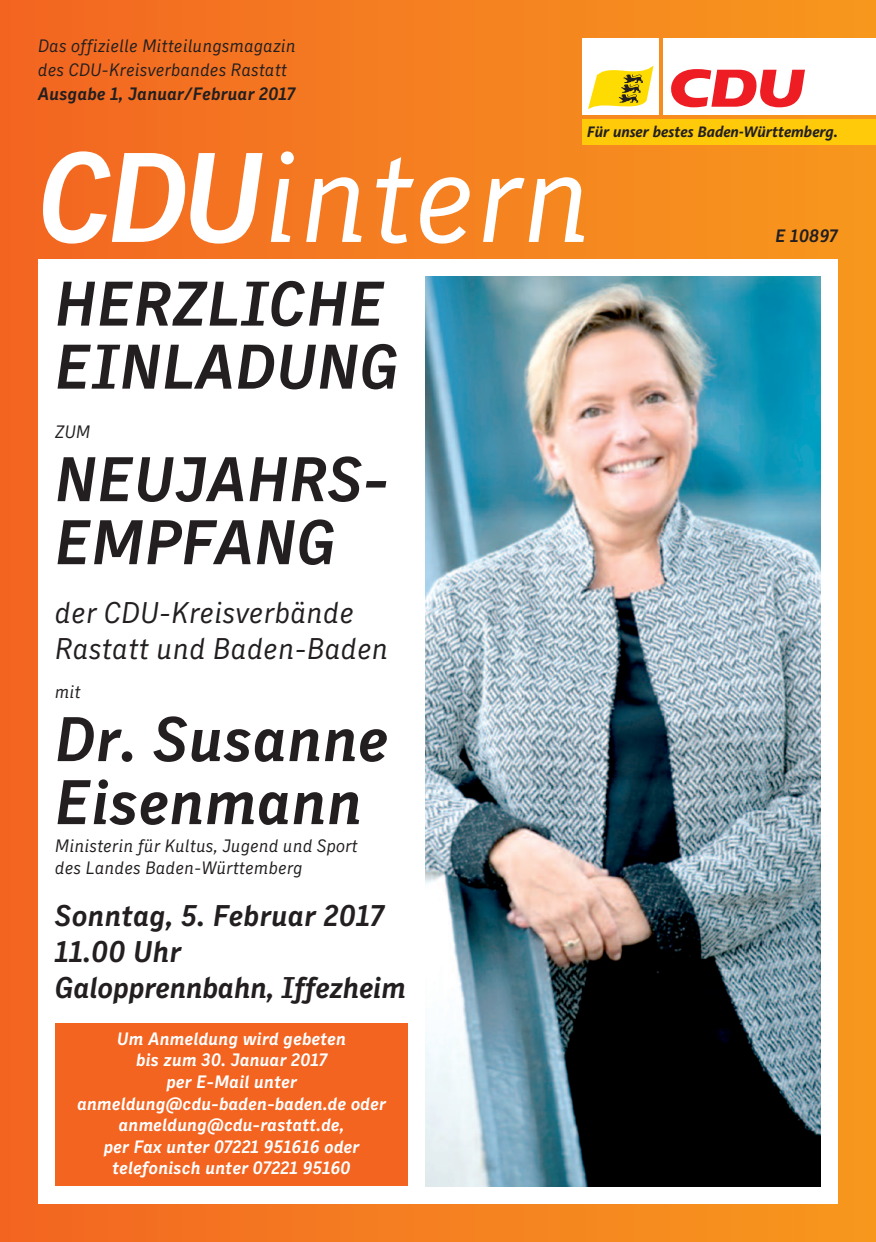
<style>
.page{position:relative;width:876px;height:1242px;background:#fff}
.page>*{position:absolute;margin:0;border:0;box-sizing:border-box;transform-origin:0 0}
.t1{font:italic 127.5px "CDU Skopex";color:#fff}
.t2{font:italic 700 63px/63px "CDU Skopex";color:#231f20}
.t3{font:italic 700 30px/36px "CDU Skopex";letter-spacing:-.015em;color:#231f20}
.t4{font:italic 30px/36px "CDU Skopex";color:#231f20}
.t5{font:italic 700 18px/21.6px "CDU Skopex";color:#fff;text-align:center}
.t6{font:italic 18px/24px "CDU Skopex";color:#231f20}
.t7{font:italic 700 18px "CDU Skopex";color:#231f20}
.t8{font:italic 700 15.75px "CDU Kievit";color:#231f20}
.s1{font-weight:700}
</style>
<div class="page">
<div style="left:0;top:0;width:12px;height:1242px;background:#f36421"></div>
<div style="left:9px;top:0;width:16px;height:1242px;background:#f36521"></div>
<div style="left:21px;top:0;width:16px;height:1242px;background:#f36621"></div>
<div style="left:33px;top:0;width:16px;height:1242px;background:#f36721"></div>
<div style="left:46px;top:0;width:15px;height:1242px;background:#f36821"></div>
<div style="left:58px;top:0;width:15px;height:1242px;background:#f36821"></div>
<div style="left:70px;top:0;width:16px;height:1242px;background:#f36921"></div>
<div style="left:82px;top:0;width:16px;height:1242px;background:#f36a21"></div>
<div style="left:95px;top:0;width:15px;height:1242px;background:#f36b21"></div>
<div style="left:107px;top:0;width:15px;height:1242px;background:#f36c21"></div>
<div style="left:119px;top:0;width:16px;height:1242px;background:#f36c21"></div>
<div style="left:131px;top:0;width:16px;height:1242px;background:#f36d21"></div>
<div style="left:143px;top:0;width:16px;height:1242px;background:#f36e21"></div>
<div style="left:156px;top:0;width:15px;height:1242px;background:#f36f21"></div>
<div style="left:168px;top:0;width:15px;height:1242px;background:#f37021"></div>
<div style="left:180px;top:0;width:16px;height:1242px;background:#f37121"></div>
<div style="left:192px;top:0;width:16px;height:1242px;background:#f47121"></div>
<div style="left:204px;top:0;width:16px;height:1242px;background:#f47221"></div>
<div style="left:217px;top:0;width:15px;height:1242px;background:#f47321"></div>
<div style="left:229px;top:0;width:15px;height:1242px;background:#f47421"></div>
<div style="left:241px;top:0;width:16px;height:1242px;background:#f47521"></div>
<div style="left:253px;top:0;width:16px;height:1242px;background:#f47521"></div>
<div style="left:266px;top:0;width:15px;height:1242px;background:#f47621"></div>
<div style="left:278px;top:0;width:15px;height:1242px;background:#f47621"></div>
<div style="left:290px;top:0;width:16px;height:1242px;background:#f47721"></div>
<div style="left:302px;top:0;width:16px;height:1242px;background:#f47821"></div>
<div style="left:314px;top:0;width:16px;height:1242px;background:#f47921"></div>
<div style="left:327px;top:0;width:15px;height:1242px;background:#f47a21"></div>
<div style="left:339px;top:0;width:15px;height:1242px;background:#f47b21"></div>
<div style="left:351px;top:0;width:16px;height:1242px;background:#f47c21"></div>
<div style="left:363px;top:0;width:16px;height:1242px;background:#f47d21"></div>
<div style="left:375px;top:0;width:16px;height:1242px;background:#f47e21"></div>
<div style="left:388px;top:0;width:15px;height:1242px;background:#f47e21"></div>
<div style="left:400px;top:0;width:15px;height:1242px;background:#f57e21"></div>
<div style="left:412px;top:0;width:16px;height:1242px;background:#f57f21"></div>
<div style="left:424px;top:0;width:16px;height:1242px;background:#f57f21"></div>
<div style="left:437px;top:0;width:15px;height:1242px;background:#f58021"></div>
<div style="left:449px;top:0;width:15px;height:1242px;background:#f58121"></div>
<div style="left:461px;top:0;width:16px;height:1242px;background:#f58120"></div>
<div style="left:473px;top:0;width:16px;height:1242px;background:#f58320"></div>
<div style="left:485px;top:0;width:16px;height:1242px;background:#f58320"></div>
<div style="left:498px;top:0;width:15px;height:1242px;background:#f58320"></div>
<div style="left:510px;top:0;width:15px;height:1242px;background:#f58420"></div>
<div style="left:522px;top:0;width:16px;height:1242px;background:#f58520"></div>
<div style="left:534px;top:0;width:16px;height:1242px;background:#f58520"></div>
<div style="left:546px;top:0;width:16px;height:1242px;background:#f58620"></div>
<div style="left:559px;top:0;width:15px;height:1242px;background:#f5871f"></div>
<div style="left:571px;top:0;width:15px;height:1242px;background:#f5871f"></div>
<div style="left:583px;top:0;width:16px;height:1242px;background:#f5881f"></div>
<div style="left:595px;top:0;width:16px;height:1242px;background:#f6891f"></div>
<div style="left:608px;top:0;width:15px;height:1242px;background:#f6891f"></div>
<div style="left:620px;top:0;width:15px;height:1242px;background:#f68a1f"></div>
<div style="left:632px;top:0;width:16px;height:1242px;background:#f68b1f"></div>
<div style="left:644px;top:0;width:16px;height:1242px;background:#f68b1f"></div>
<div style="left:656px;top:0;width:16px;height:1242px;background:#f68c1f"></div>
<div style="left:669px;top:0;width:15px;height:1242px;background:#f68d1e"></div>
<div style="left:681px;top:0;width:15px;height:1242px;background:#f68d1e"></div>
<div style="left:693px;top:0;width:16px;height:1242px;background:#f68e1e"></div>
<div style="left:705px;top:0;width:16px;height:1242px;background:#f68f1e"></div>
<div style="left:717px;top:0;width:16px;height:1242px;background:#f68f1e"></div>
<div style="left:730px;top:0;width:15px;height:1242px;background:#f6901e"></div>
<div style="left:742px;top:0;width:15px;height:1242px;background:#f6911e"></div>
<div style="left:754px;top:0;width:16px;height:1242px;background:#f6911e"></div>
<div style="left:766px;top:0;width:16px;height:1242px;background:#f6921d"></div>
<div style="left:779px;top:0;width:15px;height:1242px;background:#f7931d"></div>
<div style="left:791px;top:0;width:15px;height:1242px;background:#f7931d"></div>
<div style="left:803px;top:0;width:16px;height:1242px;background:#f7941d"></div>
<div style="left:815px;top:0;width:16px;height:1242px;background:#f7951d"></div>
<div style="left:827px;top:0;width:16px;height:1242px;background:#f7951d"></div>
<div style="left:840px;top:0;width:15px;height:1242px;background:#f7961d"></div>
<div style="left:852px;top:0;width:15px;height:1242px;background:#f7971d"></div>
<div style="left:864px;top:0;width:12px;height:1242px;background:#f7981d"></div>
<div style="left:38px;top:259px;width:800px;height:944px;background:#fff"></div>
<div style="left:663px;top:38px;width:213px;height:77px;background:#fff"></div>
<div style="left:583px;top:38px;width:76px;height:77px;background:#fff"></div>
<svg style="left:671px;top:69px;width:134px;height:38px"></svg>
<svg style="left:588px;top:65px;width:66px;height:44px"></svg>
<div style="left:583px;top:119px;width:293px;height:26px;background:#feca0a"></div>
<div style="left:55px;top:1023px;width:353px;height:163px;background:#f36421"></div>
<img style="left:425px;top:276px;width:396px;height:910px">
<p class="t6" style="left:38px;top:34px;width:259px">Das offizielle Mitteilungsmagazin des CDU-Kreisverbandes Rastatt</p>
<p class="t7" style="left:38px;top:83px;width:259px">Ausgabe 1, Januar/Februar 2017</p>
<p class="t8" style="left:587px;top:127px;width:253px">Für unser bestes Baden-Württemberg.</p>
<h1 class="t1" style="left:38px;top:125px;width:557px"><span class="s1">CDU</span>intern</h1>
<h2 class="t2" style="left:55px;top:271px;width:346px">HERZLICHE<br>EINLADUNG</h2>
<p class="t6" style="left:55px;top:420px;width:37px">ZUM</p>
<h2 class="t2" style="left:55px;top:447px;width:336px">NEUJAHRS-<br>EMPFANG</h2>
<h3 class="t4" style="left:55px;top:594px;width:335px">der CDU-Kreisverbände<br>Rastatt und Baden-Baden</h3>
<p class="t6" style="left:55px;top:680px;width:27px">mit</p>
<h2 class="t2" style="left:55px;top:707px;width:335px">Dr. Susanne<br>Eisenmann</h2>
<p class="t6" style="left:55px;top:835px;width:304px;line-height:21.6px">Ministerin für Kultus, Jugend und Sport des Landes Baden-Württemberg</p>
<h3 class="t3" style="left:55px;top:897px;width:353px">Sonntag, 5. Februar 2017<br>11.00 Uhr<br>Galopprennbahn, Iffezheim</h3>
<p class="t5" style="left:77px;top:1027px;width:310px">Um Anmeldung wird gebeten<br>bis zum 30. Januar 2017<br>per E-Mail unter anmeldung@cdu-baden-baden.de oder anmeldung@cdu-rastatt.de,<br>per Fax unter 07221 951616 oder telefonisch unter 07221 95160</p>
<p class="t7" style="left:775px;top:225px;width:64px">E 10897</p>
</div>
